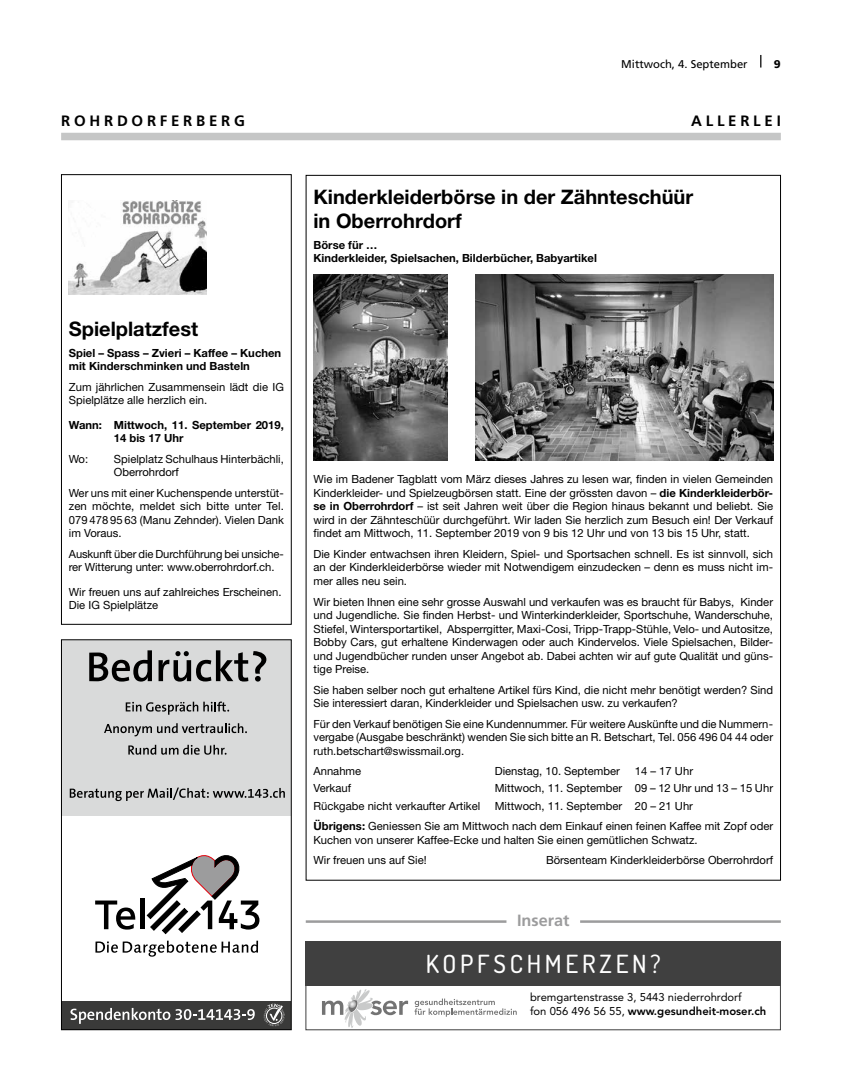
<style>
.page{position:relative;width:842px;height:1085px;background:#fff}
.page>*{position:absolute;margin:0;border:0;box-sizing:border-box;transform-origin:0 0}
.t1{font:500 25px "Dosis";color:#fff}
.t2{font:700 20px/24px "Helvetica Neue LT Std";color:#000}
.t3{font:700 16.25px "Frutiger LT Std";color:#9c9c9d}
.t4{font:700 15px "Frutiger LT Std";letter-spacing:.25em;color:#000}
.t5{font:11.25px/13.5px "Helvetica Neue LT Std";color:#000}
.t6{font:700 11.25px/13.5px "Helvetica Neue LT Std";color:#000}
.t7{font:11.25px/13.8px "Avenir";color:#000}
.t8{font:11.25px "Frutiger LT Std";color:#000}
.t9{font:900 11.25px "Frutiger LT Std";color:#000}
.s1{font-weight:700}
.s2{font-weight:800}
</style>
<div class="page">
<svg style="left:760px;top:55px;width:1px;height:13px"></svg>
<img style="left:476px;top:274px;width:297px;height:186px">
<img style="left:314px;top:274px;width:134px;height:186px">
<div style="left:61px;top:174px;width:230px;height:450px;border:1px solid #000"></div>
<img style="left:69px;top:200px;width:137px;height:94px">
<div style="left:61px;top:133px;width:719px;height:7px;background:#c5c6c6"></div>
<svg style="left:414px;top:998px;width:102px;height:18px"></svg>
<svg style="left:322px;top:989px;width:86px;height:38px"></svg>
<div style="left:306px;top:941px;width:474px;height:44px;background:#404040"></div>
<hr style="left:306px;top:920px;width:474px;height:2px;background:#9c9c9d">
<hr style="left:506px;top:919px;width:74px;height:3px;background:#fff">
<div style="left:61px;top:639px;width:230px;height:176px;background:#d9dada"></div>
<div style="left:61px;top:1000px;width:230px;height:29px;background:#3a3a39"></div>
<svg style="left:264px;top:1003px;width:21px;height:23px"></svg>
<svg style="left:95px;top:900px;width:40px;height:29px"></svg>
<div style="left:140px;top:898px;width:5px;height:31px;background:#000"></div>
<svg style="left:147px;top:855px;width:112px;height:78px"></svg>
<svg style="left:95px;top:940px;width:163px;height:16px"></svg>
<svg style="left:70px;top:787px;width:215px;height:14px"></svg>
<svg style="left:70px;top:1007px;width:185px;height:16px"></svg>
<svg style="left:126px;top:701px;width:103px;height:13px"></svg>
<svg style="left:104px;top:723px;width:143px;height:13px"></svg>
<svg style="left:128px;top:744px;width:98px;height:10px"></svg>
<svg style="left:89px;top:650px;width:63px;height:31px"></svg>
<svg style="left:158px;top:650px;width:108px;height:31px"></svg>
<div style="left:61px;top:639px;width:230px;height:390px;border:1px solid #000"></div>
<p class="t8" style="left:621px;top:57px;width:128px">Mittwoch, 4. September</p>
<p class="t9" style="left:774px;top:57px;width:8px">9</p>
<h3 class="t4" style="left:61px;top:112px;width:185px">ROHRDORFERBERG</h3>
<h3 class="t4" style="left:691px;top:112px;width:91px">ALLERLEI</h3>
<h2 class="t2" style="left:69px;top:316px;width:131px">Spielplatzfest</h2>
<p class="t6" style="left:69px;top:346px;width:214px">Spiel – Spass – Zvieri – Kaffee – Kuchen mit Kinderschminken und Basteln</p>
<p class="t5" style="left:69px;top:380px;width:216px">Zum jährlichen Zusammensein lädt die IG<br>Spielplätze alle herzlich ein.</p>
<p class="t6" style="left:114px;top:417px;width:171px;text-indent:-45px">Wann: Mittwoch, 11. September 2019,<br>14 bis 17 Uhr</p>
<p class="t5" style="left:69px;top:452px;width:21px">Wo:</p>
<p class="t5" style="left:114px;top:452px;width:171px">Spielplatz Schulhaus Hinterbächli,<br>Oberrohrdorf</p>
<p class="t5" style="left:69px;top:486px;width:216px;text-align:justify">Wer uns mit einer Kuchenspende unterstüt&shy;zen möchte, meldet sich bitte unter Tel.<br>079 478 95 63 (Manu Zehnder). Vielen Dank im Voraus.</p>
<p class="t5" style="left:69px;top:547px;width:216px">Auskunft über die Durchführung bei unsiche&shy;rer Witterung unter: www.oberrohrdorf.ch.</p>
<p class="t5" style="left:69px;top:584px;width:214px">Wir freuen uns auf zahlreiches Erscheinen.<br>Die IG Spielplätze</p>
<h2 class="t2" style="left:313px;top:184px;width:381px">Kinderkleiderbörse in der Zähnteschüür in Oberrohrdorf</h2>
<p class="t6" style="left:313px;top:238px;width:285px">Börse für …<br>Kinderkleider, Spielsachen, Bilderbücher, Babyartikel</p>
<p class="t5" style="left:313px;top:472px;width:461px;text-align:justify">Wie im Badener Tagblatt vom März dieses Jahres zu lesen war, finden in vielen Gemeinden Kinderkleider- und Spielzeugbörsen statt. Eine der grössten davon – <span class="s1">die Kinderkleiderbör&shy;se in Oberrohrdorf</span> – ist seit Jahren weit über die Region hinaus bekannt und beliebt. Sie wird in der Zähnteschüür durchgeführt. Wir laden Sie herzlich zum Besuch ein! Der Verkauf findet am Mittwoch, 11. September 2019 von 9 bis 12 Uhr und von 13 bis 15 Uhr, statt.</p>
<p class="t5" style="left:313px;top:547px;width:461px;text-align:justify">Die Kinder entwachsen ihren Kleidern, Spiel- und Sportsachen schnell. Es ist sinnvoll, sich an der Kinderkleiderbörse wieder mit Notwendigem einzudecken – denn es muss nicht im&shy;mer alles neu sein.</p>
<p class="t5" style="left:313px;top:594px;width:461px;text-align:justify">Wir bieten Ihnen eine sehr grosse Auswahl und verkaufen was es braucht für Babys, Kinder und Jugendliche. Sie finden Herbst- und Winterkinderkleider, Sportschuhe, Wanderschuhe, Stiefel, Wintersportartikel, Absperrgitter, Maxi-Cosi, Tripp-Trapp-Stühle, Velo- und Autositze, Bobby Cars, gut erhaltene Kinderwagen oder auch Kindervelos. Viele Spielsachen, Bilder&shy;und Jugendbücher runden unser Angebot ab. Dabei achten wir auf gute Qualität und güns&shy;tige Preise.</p>
<p class="t5" style="left:313px;top:682px;width:461px">Sie haben selber noch gut erhaltene Artikel fürs Kind, die nicht mehr benötigt werden? Sind<br>Sie interessiert daran, Kinderkleider und Spielsachen usw. zu verkaufen?</p>
<p class="t5" style="left:313px;top:716px;width:461px;text-align:justify">Für den Verkauf benötigen Sie eine Kundennummer. Für weitere Auskünfte und die Nummern&shy;vergabe (Ausgabe beschränkt) wenden Sie sich bitte an R. Betschart, Tel. 056 496 04 44 oder ruth.betschart@swissmail.org.</p>
<p class="t5" style="left:313px;top:764px;width:49px">Annahme</p>
<p class="t5" style="left:495px;top:764px;width:127px">Dienstag, 10. September</p>
<p class="t5" style="left:635px;top:764px;width:60px">14 – 17 Uhr</p>
<p class="t5" style="left:313px;top:781px;width:39px">Verkauf</p>
<p class="t5" style="left:495px;top:781px;width:280px">Mittwoch, 11. September 09 – 12 Uhr und 13 – 15 Uhr</p>
<p class="t5" style="left:313px;top:798px;width:168px">Rückgabe nicht verkaufter Artikel</p>
<p class="t5" style="left:313px;top:795px;width:461px;line-height:20.6px;text-indent:181px">Mittwoch, 11. September 20 – 21 Uhr<br><span class="s1">Übrigens:</span> Geniessen Sie am Mittwoch nach dem Einkauf einen feinen Kaffee mit Zopf oder</p>
<p class="t5" style="left:313px;top:829px;width:386px;line-height:20.6px">Kuchen von unserer Kaffee-Ecke und halten Sie einen gemütlichen Schwatz.<br>Wir freuen uns auf Sie!</p>
<p class="t5" style="left:546px;top:853px;width:228px">Börsenteam Kinderkleiderbörse Oberrohrdorf</p>
<h3 class="t3" style="left:517px;top:910px;width:54px">Inserat</h3>
<h1 class="t1" style="left:426px;top:946px;width:236px">KOPFSCHMERZEN?</h1>
<p class="t7" style="left:530px;top:990px;width:238px">bremgartenstrasse 3, 5443 niederrohrdorf<br>fon 056 496 56 55, <span class="s2">www.gesundheit-moser.ch</span></p>
</div>
